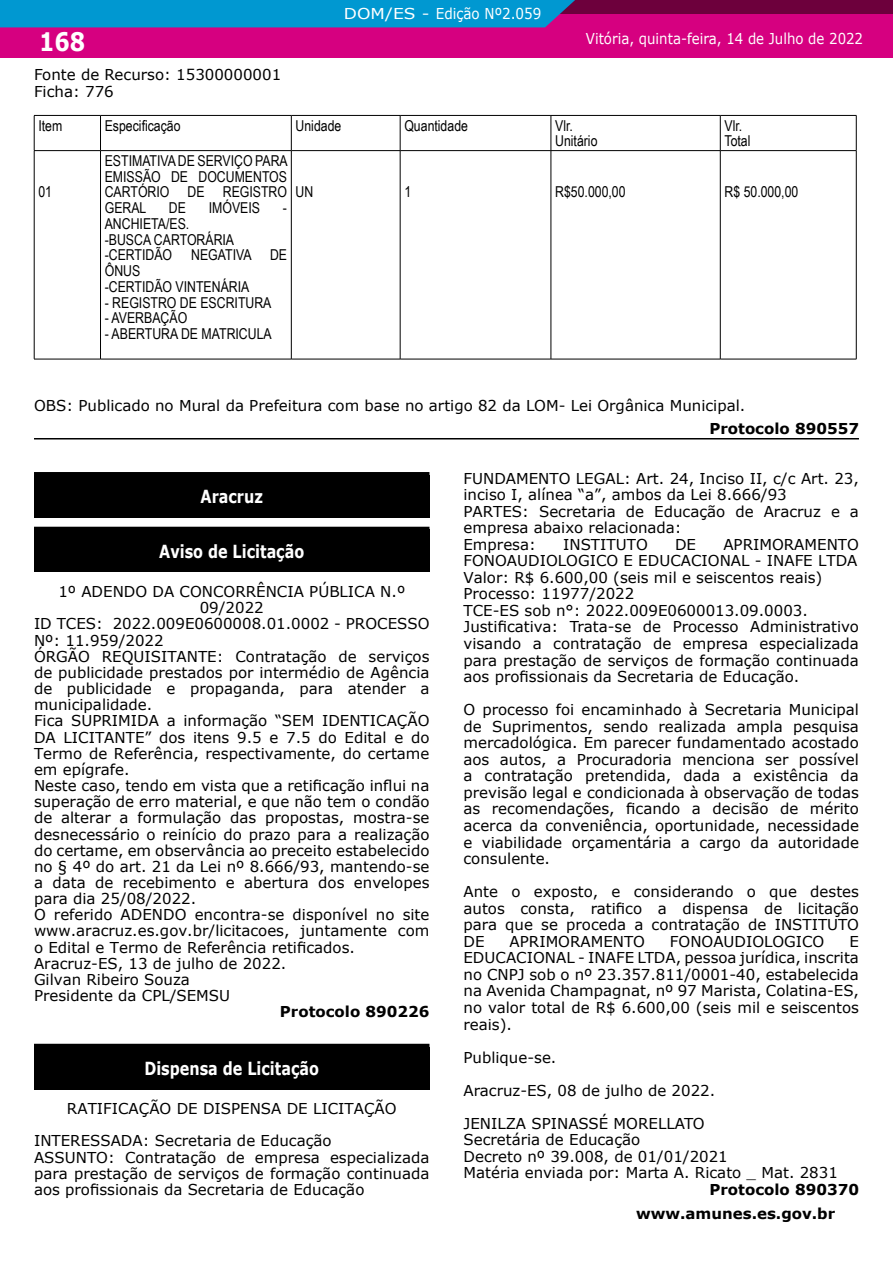
<style>
.page{position:relative;width:893px;height:1263px;background:#fff}
.page>*{position:absolute;margin:0;border:0;box-sizing:border-box;transform-origin:0 0}
.t1{font:700 25.5px "Verdana";color:#fff;scale:.85 1}
.t2{font:700 18px "Verdana";color:#fff;scale:.8 1}
.t3{font:15px/16.5px "Verdana";color:#000}
.t4{font:15px/15.8px "Arial Narrow";color:#000}
.t5{font:700 15px "Verdana";color:#000}
.t6{font:15px "Verdana";color:#fff;scale:.89 1}
.t7{font:15px "Verdana";color:#fff;scale:1.14 1}
</style>
<div class="page">
<div style="left:0;top:0;width:893px;height:57px;background:#d60080"></div>
<div style="left:0;top:0;width:893px;height:14px;background:#6d003c"></div>
<div style="left:0;top:0;width:575px;height:27px;background:#0098d1"></div>
<hr style="left:34px;top:438px;width:825px;height:1px;background:#000">
<svg style="left:35px;top:116px;width:821px;height:243px"></svg>
<hr style="left:34px;top:115px;width:67px;height:1px;background:#000">
<hr style="left:101px;top:115px;width:190px;height:1px;background:#000">
<hr style="left:291px;top:115px;width:109px;height:1px;background:#000">
<hr style="left:400px;top:115px;width:151px;height:1px;background:#000">
<hr style="left:551px;top:115px;width:169px;height:1px;background:#000">
<hr style="left:720px;top:115px;width:136px;height:1px;background:#000">
<hr style="left:34px;top:150px;width:67px;height:1px;background:#000">
<hr style="left:101px;top:150px;width:190px;height:1px;background:#000">
<hr style="left:291px;top:150px;width:109px;height:1px;background:#000">
<hr style="left:400px;top:150px;width:151px;height:1px;background:#000">
<hr style="left:551px;top:150px;width:169px;height:1px;background:#000">
<hr style="left:720px;top:150px;width:136px;height:1px;background:#000">
<hr style="left:34px;top:359px;width:67px;height:1px;background:#000">
<hr style="left:101px;top:359px;width:190px;height:1px;background:#000">
<hr style="left:291px;top:359px;width:109px;height:1px;background:#000">
<hr style="left:400px;top:359px;width:151px;height:1px;background:#000">
<hr style="left:551px;top:359px;width:169px;height:1px;background:#000">
<hr style="left:720px;top:359px;width:136px;height:1px;background:#000">
<hr style="left:34px;top:116px;width:1px;height:34px;background:#000">
<hr style="left:34px;top:151px;width:1px;height:208px;background:#000">
<hr style="left:100px;top:116px;width:1px;height:34px;background:#000">
<hr style="left:291px;top:116px;width:1px;height:34px;background:#000">
<hr style="left:400px;top:116px;width:1px;height:34px;background:#000">
<hr style="left:551px;top:116px;width:1px;height:34px;background:#000">
<hr style="left:720px;top:116px;width:1px;height:34px;background:#000">
<hr style="left:856px;top:116px;width:1px;height:34px;background:#000">
<hr style="left:100px;top:151px;width:1px;height:208px;background:#000">
<hr style="left:291px;top:151px;width:1px;height:208px;background:#000">
<hr style="left:400px;top:151px;width:1px;height:208px;background:#000">
<hr style="left:551px;top:151px;width:1px;height:208px;background:#000">
<hr style="left:720px;top:151px;width:1px;height:208px;background:#000">
<hr style="left:856px;top:151px;width:1px;height:208px;background:#000">
<div style="left:34px;top:475px;width:395px;height:42px;background:#000"></div>
<div style="left:34px;top:472px;width:395px;height:6px;background:#000"></div>
<div style="left:34px;top:530px;width:395px;height:42px;background:#000"></div>
<div style="left:34px;top:527px;width:395px;height:6px;background:#000"></div>
<div style="left:34px;top:1047px;width:395px;height:42px;background:#000"></div>
<div style="left:34px;top:1044px;width:395px;height:6px;background:#000"></div>
<h1 class="t1" style="left:39px;top:24px;width:56px">168</h1>
<p class="t7" style="left:344px;top:3px;width:175px">DOM/ES - Edição Nº2.059</p>
<p class="t6" style="left:586px;top:28px;width:313px">Vitória, quinta-feira, 14 de Julho de 2022</p>
<p class="t3" style="left:34px;top:65px;width:249px;line-height:17.1px">Fonte de Recurso: 15300000001<br>Ficha: 776</p>
<p class="t4" style="left:38px;top:117px;width:25px">Item</p>
<p class="t4" style="left:105px;top:117px;width:77px">Especificação</p>
<p class="t4" style="left:296px;top:117px;width:47px">Unidade</p>
<p class="t4" style="left:404px;top:117px;width:65px">Quantidade</p>
<p class="t4" style="left:555px;top:117px;width:44px">Vlr.<br>Unitário</p>
<p class="t4" style="left:724px;top:117px;width:27px">Vlr.<br>Total</p>
<p class="t4" style="left:38px;top:184px;width:15px">01</p>
<p class="t4" style="left:105px;top:152px;width:184px;text-align:justify">ESTIMATIVA DE SERVIÇO PARA EMISSÃO DE DOCUMENTOS CARTÓRIO DE REGISTRO GERAL</p>
<p class="t4" style="left:296px;top:184px;width:19px">UN</p>
<p class="t4" style="left:404px;top:184px;width:8px">1</p>
<p class="t4" style="left:555px;top:184px;width:72px">R$50.000,00</p>
<p class="t4" style="left:724px;top:184px;width:75px">R$ 50.000,00</p>
<p class="t4" style="left:169px;top:199px;width:19px">DE</p>
<p class="t4" style="left:209px;top:199px;width:53px">IMÓVEIS</p>
<p class="t4" style="left:283px;top:199px;width:6px">-</p>
<p class="t4" style="left:105px;top:215px;width:131px">ANCHIETA/ES. -BUSCA CARTORÁRIA -CERTIDÃO</p>
<p class="t4" style="left:191px;top:247px;width:97px">NEGATIVA DE</p>
<p class="t4" style="left:105px;top:262px;width:146px">ÔNUS<br>-CERTIDÃO VINTENÁRIA</p>
<p class="t4" style="left:105px;top:294px;width:168px">- REGISTRO DE ESCRITURA</p>
<p class="t4" style="left:105px;top:310px;width:84px">- AVERBAÇÃO</p>
<p class="t4" style="left:105px;top:325px;width:169px">- ABERTURA DE MATRICULA</p>
<p class="t3" style="left:34px;top:397px;width:713px">OBS: Publicado no Mural da Prefeitura com base no artigo 82 da LOM- Lei Orgânica Municipal.</p>
<p class="t5" style="left:709px;top:418px;width:151px">Protocolo 890557</p>
<p class="t2" style="left:201px;top:484px;width:80px">Aracruz</p>
<p class="t2" style="left:159px;top:538px;width:183px">Aviso de Licitação</p>
<p class="t3" style="left:58px;top:583px;width:348px">1º ADENDO DA CONCORRÊNCIA PÚBLICA N.º</p>
<p class="t3" style="left:200px;top:599px;width:66px">09/2022</p>
<p class="t3" style="left:34px;top:616px;width:397px">ID TCES: 2022.009E0600008.01.0002 - PROCESSO</p>
<p class="t3" style="left:34px;top:632px;width:131px">Nº: 11.959/2022</p>
<p class="t3" style="left:34px;top:648px;width:397px">ÓRGÃO REQUISITANTE: Contratação de serviços</p>
<p class="t3" style="left:34px;top:664px;width:397px">de publicidade prestados por intermédio de Agência</p>
<p class="t3" style="left:34px;top:680px;width:397px">de publicidade e propaganda, para atender a</p>
<p class="t3" style="left:34px;top:696px;width:120px">municipalidade.</p>
<p class="t3" style="left:34px;top:712px;width:397px">Fica SUPRIMIDA a informação “SEM IDENTICAÇÃO</p>
<p class="t3" style="left:34px;top:729px;width:397px">DA LICITANTE” dos itens 9.5 e 7.5 do Edital e do</p>
<p class="t3" style="left:34px;top:745px;width:397px">Termo de Referência, respectivamente, do certame</p>
<p class="t3" style="left:34px;top:761px;width:97px">em epígrafe.</p>
<p class="t3" style="left:34px;top:777px;width:397px">Neste caso, tendo em vista que a retificação influi na</p>
<p class="t3" style="left:34px;top:793px;width:397px">superação de erro material, e que não tem o condão</p>
<p class="t3" style="left:34px;top:809px;width:397px">de alterar a formulação das propostas, mostra-se</p>
<p class="t3" style="left:34px;top:826px;width:397px">desnecessário o reinício do prazo para a realização</p>
<p class="t3" style="left:34px;top:842px;width:397px">do certame, em observância ao preceito estabelecido</p>
<p class="t3" style="left:34px;top:858px;width:397px">no § 4º do art. 21 da Lei nº 8.666/93, mantendo-se</p>
<p class="t3" style="left:34px;top:874px;width:397px">a data de recebimento e abertura dos envelopes</p>
<p class="t3" style="left:34px;top:890px;width:164px">para dia 25/08/2022.</p>
<p class="t3" style="left:34px;top:906px;width:397px">O referido ADENDO encontra-se disponível no site</p>
<p class="t3" style="left:34px;top:922px;width:397px">www.aracruz.es.gov.br/licitacoes, juntamente com</p>
<p class="t3" style="left:34px;top:939px;width:322px">o Edital e Termo de Referência retificados.</p>
<p class="t3" style="left:34px;top:955px;width:254px">Aracruz-ES, 13 de julho de 2022.</p>
<p class="t3" style="left:34px;top:971px;width:157px">Gilvan Ribeiro Souza</p>
<p class="t3" style="left:34px;top:987px;width:198px">Presidente da CPL/SEMSU</p>
<p class="t5" style="left:280px;top:1001px;width:151px">Protocolo 890226</p>
<p class="t2" style="left:144px;top:1055px;width:220px">Dispensa de Licitação</p>
<p class="t3" style="left:34px;top:1092px;width:364px;line-height:32.2px;text-indent:33px">RATIFICAÇÃO DE DISPENSA DE LICITAÇÃO<br>INTERESSADA: Secretaria de Educação</p>
<p class="t3" style="left:34px;top:1149px;width:397px;text-align:justify">ASSUNTO: Contratação de empresa especializada para prestação de serviços de formação continuada aos profissionais da Secretaria de Educação</p>
<p class="t3" style="left:463px;top:470px;width:397px">FUNDAMENTO LEGAL: Art. 24, Inciso II, c/c Art. 23, inciso I, alínea “a”, ambos da Lei 8.666/93<br>PARTES: Secretaria de Educação de Aracruz e a empresa abaixo relacionada:<br>Empresa:</p>
<p class="t3" style="left:463px;top:536px;width:397px;text-indent:260px">APRIMORAMENTO FONOAUDIOLOGICO E EDUCACIONAL - INAFE LTDA Valor: R$ 6.600,00 (seis mil e seiscentos reais)<br>Processo: 11977/2022<br>TCE-ES sob n°: 2022.009E0600013.09.0003.<br>Justificativa: Trata-se de Processo Administrativo visando a contratação de empresa especializada para prestação de serviços de formação continuada aos profissionais da Secretaria de Educação.</p>
<p class="t3" style="left:463px;top:701px;width:397px;text-align:justify">O processo foi encaminhado à Secretaria Municipal de Suprimentos, sendo realizada ampla pesquisa mercadológica. Em parecer fundamentado acostado aos autos, a Procuradoria menciona ser possível a contratação pretendida, dada a existência da previsão legal e condicionada à observação de todas as recomendações, ficando a decisão de mérito acerca da conveniência, oportunidade, necessidade e viabilidade orçamentária a cargo da autoridade consulente.</p>
<p class="t3" style="left:463px;top:883px;width:397px;text-align:justify">Ante o exposto, e considerando o que destes autos consta, ratifico a dispensa de licitação para que se proceda a contratação de INSTITUTO DE</p>
<p class="t3" style="left:563px;top:536px;width:86px">INSTITUTO</p>
<p class="t3" style="left:675px;top:536px;width:23px">DE</p>
<p class="t3" style="left:510px;top:933px;width:137px">APRIMORAMENTO</p>
<p class="t3" style="left:670px;top:933px;width:156px">FONOAUDIOLOGICO</p>
<p class="t3" style="left:463px;top:933px;width:397px;text-align:justify;text-indent:386px">E EDUCACIONAL - INAFE LTDA, pessoa jurídica, inscrita no CNPJ sob o nº 23.357.811/0001-40, estabelecida na Avenida Champagnat, nº 97 Marista, Colatina-ES, no valor total de R$ 6.600,00 (seis mil e seiscentos reais).</p>
<p class="t3" style="left:463px;top:1049px;width:94px">Publique-se.</p>
<p class="t3" style="left:463px;top:1082px;width:253px">Aracruz-ES, 08 de julho de 2022.</p>
<p class="t3" style="left:463px;top:1115px;width:376px">JENILZA SPINASSÉ MORELLATO<br>Secretária de Educação<br>Decreto nº 39.008, de 01/01/2021<br>Matéria enviada por: Marta A. Ricato _ Mat. 2831</p>
<p class="t5" style="left:709px;top:1179px;width:151px">Protocolo 890370</p>
<p class="t5" style="left:636px;top:1203px;width:201px">www.amunes.es.gov.br</p>
</div>
